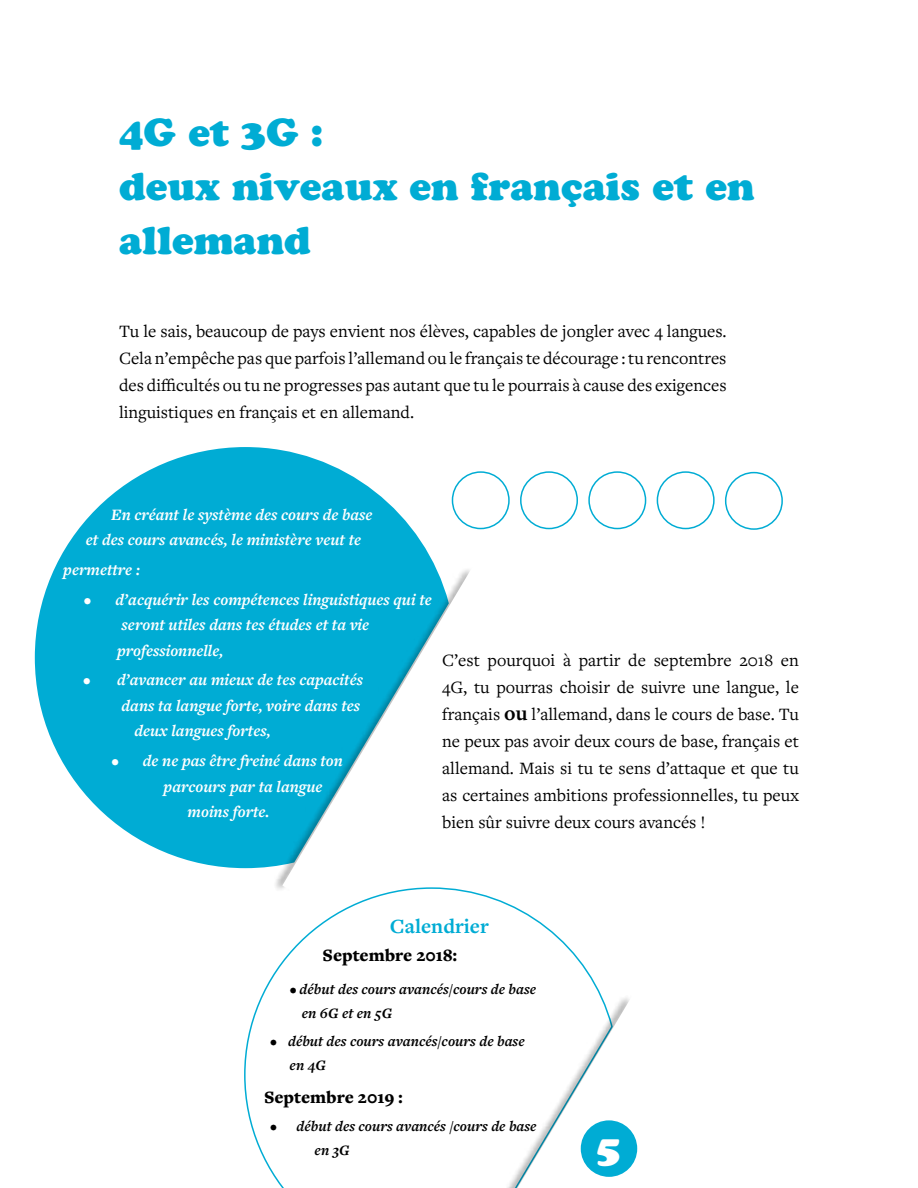
<style>
.page{position:relative;width:918px;height:1188px;background:#fff}
.page>*{position:absolute;margin:0;border:0;box-sizing:border-box;transform-origin:0 0}
.t1{font:39px/54px "Cooper Black Std";color:#00acd4}
.t2{font:39px "Cooper Black Std";color:#fff}
.t3{font:700 21px "Freight Text Pro";color:#00acd4}
.t4{font:18px/27px "Freight Text Pro";color:#000;text-align:justify}
.t5{font:900 18px "Freight Text Pro";color:#000}
.t6{font:italic 700 16.5px/25.5px "Freight Text Pro";color:#fff}
.t7{font:italic 700 15px/24px "Freight Text Pro";color:#000}
.s1{font-weight:700;font-size:21px}
</style>
<div class="page">
<svg style="left:35px;top:447px;width:394px;height:421px;fill:#00acd4"></svg>
<div style="left:273px;top:566px;width:202px;height:326px;background:#000;opacity:.86"></div>
<svg style="left:303px;top:555px;width:132px;height:11px"></svg>
<svg style="left:282px;top:566px;width:193px;height:321px"></svg>
<svg style="left:244px;top:887px;width:351px;height:301px"></svg>
<div style="left:452px;top:995px;width:182px;height:193px;background:#fff"></div>
<svg style="left:482px;top:983px;width:156px;height:205px"></svg>
<div style="left:581px;top:1120px;width:56px;height:57px;background:#00acd4;border-radius:50%"></div>
<div style="left:452px;top:471px;width:58px;height:58px;border:2px solid #00acd4;border-radius:50%"></div>
<div style="left:520px;top:471px;width:58px;height:58px;border:2px solid #00acd4;border-radius:50%"></div>
<div style="left:588px;top:471px;width:58px;height:58px;border:2px solid #00acd4;border-radius:50%"></div>
<div style="left:657px;top:471px;width:58px;height:58px;border:2px solid #00acd4;border-radius:50%"></div>
<div style="left:725px;top:472px;width:58px;height:58px;border:2px solid #00acd4;border-radius:50%"></div>
<h1 class="t1" style="left:119px;top:106px;width:637px">4G et 3G :<br>deux niveaux en français et en allemand</h1>
<p class="t4" style="left:119px;top:317px;width:609px">Tu le sais, beaucoup de pays envient nos élèves, capables de jongler avec 4 langues.<br>Cela n’empêche pas que parfois l’allemand ou le français te décourage : tu rencontres des difficultés ou tu ne progresses pas autant que tu le pourrais à cause des exigences linguistiques en français et en allemand.</p>
<p class="t6" style="left:86px;top:501px;width:288px;text-indent:25px">En créant le système des cours de base et des cours avancés, le ministère veut te</p>
<p class="t6" style="left:63px;top:556px;width:78px">permettre :</p>
<p class="t6" style="left:117px;top:586px;width:316px;text-indent:-33px">• d’acquérir les compétences linguistiques qui te seront utiles dans tes études et ta vie professionnelle,</p>
<p class="t6" style="left:83px;top:667px;width:281px">• d’avancer au mieux de tes capacités</p>
<p class="t6" style="left:122px;top:692px;width:240px">dans ta langue forte, voire dans tes</p>
<p class="t6" style="left:134px;top:718px;width:138px">deux langues fortes,</p>
<p class="t6" style="left:112px;top:747px;width:233px">• de ne pas être freiné dans ton</p>
<p class="t6" style="left:164px;top:773px;width:160px">parcours par ta langue</p>
<p class="t6" style="left:188px;top:798px;width:83px">moins forte.</p>
<p class="t4" style="left:442px;top:646px;width:358px">C’est pourquoi à partir de septembre 2018 en 4G, tu pourras choisir de suivre une langue, le français <span class="s1">ou</span> l’allemand, dans le cours de base. Tu ne peux pas avoir deux cours de base, français et allemand. Mais si tu te sens d’attaque et que tu as certaines ambitions professionnelles, tu peux bien sûr suivre deux cours avancés !</p>
<p class="t3" style="left:390px;top:912px;width:100px">Calendrier</p>
<p class="t5" style="left:323px;top:944px;width:136px">Septembre 2018:</p>
<p class="t7" style="left:302px;top:977px;width:236px;text-indent:-12px">• début des cours avancés/cours de base en 6G et en 5G</p>
<p class="t7" style="left:290px;top:1029px;width:237px;text-indent:-20px">• début des cours avancés/cours de base en 4G</p>
<p class="t5" style="left:264px;top:1085px;width:140px">Septembre 2019 :</p>
<p class="t7" style="left:315px;top:1114px;width:224px;text-indent:-45px">• début des cours avancés /cours de base en 3G</p>
<h1 class="t2" style="left:596px;top:1125px;width:26px">5</h1>
</div>
